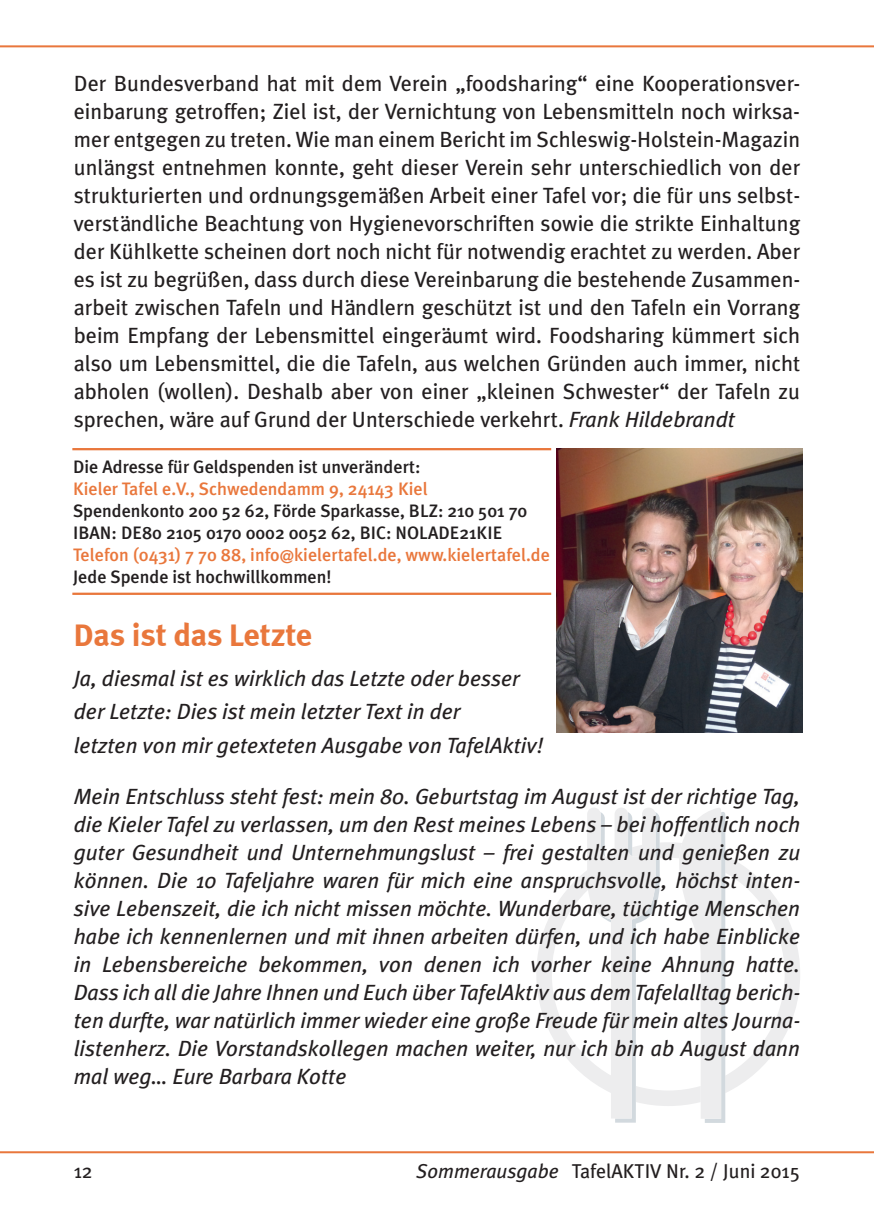
<style>
.page{position:relative;width:874px;height:1225px;background:#fff}
.page>*{position:absolute;margin:0;border:0;box-sizing:border-box;transform-origin:0 0}
.t1{font:700 32px "Meta";letter-spacing:-.01em;color:#e9773c}
.t2{font:22px/28px "Meta Plus";color:#231f20;text-align:justify}
.t3{font:italic 22px/28px "Meta Plus";color:#231f20}
.t4{font:20px "Meta Plus";color:#231f20}
.t5{font:500 18px/22px "Meta Plus";color:#231f20}
.t6{font:500 18px "Meta Plus";color:#e9773c}
.s1{font-style:italic}
</style>
<div class="page">
<hr style="left:0;top:1151px;width:873px;height:2px;background:#e9773c">
<hr style="left:0;top:45px;width:873px;height:2px;background:#e9773c">
<svg style="left:536px;top:842px;width:263px;height:264px"></svg>
<svg style="left:586px;top:808px;width:74px;height:314px"></svg>
<svg style="left:678px;top:808px;width:47px;height:315px"></svg>
<img style="left:556px;top:448px;width:245px;height:284px">
<hr style="left:72px;top:448px;width:479px;height:2px;background:#e9773c">
<hr style="left:72px;top:592px;width:479px;height:3px;background:#e9773c">
<p class="t2" style="left:74px;top:69px;width:727px">Der Bundesverband hat mit dem Verein „foodsharing“ eine Kooperationsver&shy;einbarung getroffen; Ziel ist, der Vernichtung von Lebensmitteln noch wirksa&shy;mer entgegen zu treten. Wie man einem Bericht im Schleswig-Holstein-Magazin unlängst entnehmen konnte, geht dieser Verein sehr unterschiedlich von der strukturierten und ordnungsgemäßen Arbeit einer Tafel vor; die für uns selbst&shy;verständliche Beachtung von Hygienevorschriften sowie die strikte Einhaltung der Kühlkette scheinen dort noch nicht für notwendig erachtet zu werden. Aber es ist zu begrüßen, dass durch diese Vereinbarung die bestehende Zusammen&shy;arbeit zwischen Tafeln und Händlern geschützt ist und den Tafeln ein Vorrang beim Empfang der Lebensmittel eingeräumt wird. Foodsharing kümmert sich also um Lebensmittel, die die Tafeln, aus welchen Gründen auch immer, nicht abholen (wollen). Deshalb aber von einer „kleinen Schwester“ der Tafeln zu sprechen, wäre auf Grund der Unterschiede verkehrt. <span class="s1">Frank Hildebrandt</span></p>
<p class="t5" style="left:73px;top:455px;width:349px">Die Adresse für Geldspenden ist unverändert:</p>
<p class="t6" style="left:73px;top:478px;width:356px">Kieler Tafel e.V., Schwedendamm 9, 24143 Kiel</p>
<p class="t5" style="left:73px;top:499px;width:455px">Spendenkonto 200 52 62, Förde Sparkasse, BLZ: 210 501 70<br>IBAN: DE80 2105 0170 0002 0052 62, BIC: NOLADE21KIE</p>
<p class="t6" style="left:73px;top:544px;width:478px">Telefon (0431) 7 70 88, info@kielertafel.de, www.kielertafel.de</p>
<p class="t5" style="left:73px;top:565px;width:260px">Jede Spende ist hochwillkommen!</p>
<h1 class="t1" style="left:74px;top:616px;width:239px">Das ist das Letzte</h1>
<p class="t3" style="left:74px;top:661px;width:471px;line-height:33.6px">Ja, diesmal ist es wirklich das Letzte oder besser der Letzte: Dies ist mein letzter Text in der<br>letzten von mir getexteten Ausgabe von TafelAktiv!</p>
<p class="t3" style="left:74px;top:782px;width:727px;text-align:justify">Mein Entschluss steht fest: mein 80. Geburtstag im August ist der richtige Tag, die Kieler Tafel zu verlassen, um den Rest meines Lebens – bei hoffentlich noch guter Gesundheit und Unternehmungslust – frei gestalten und genießen zu können. Die 10 Tafeljahre waren für mich eine anspruchsvolle, höchst inten&shy;sive Lebenszeit, die ich nicht missen möchte. Wunderbare, tüchtige Menschen habe ich kennenlernen und mit ihnen arbeiten dürfen, und ich habe Einblicke in Lebensbereiche bekommen, von denen ich vorher keine Ahnung hatte.<br>Dass ich all die Jahre Ihnen und Euch über TafelAktiv aus dem Tafelalltag berich&shy;ten durfte, war natürlich immer wieder eine große Freude für mein altes Journa&shy;listenherz. Die Vorstandskollegen machen weiter, nur ich bin ab August dann mal weg… Eure Barbara Kotte</p>
<p class="t4" style="left:74px;top:1159px;width:20px">12</p>
<p class="t4" style="left:416px;top:1159px;width:385px"><span class="s1">Sommerausgabe</span> TafelAKTIV Nr. 2 / Juni 2015</p>
</div>
